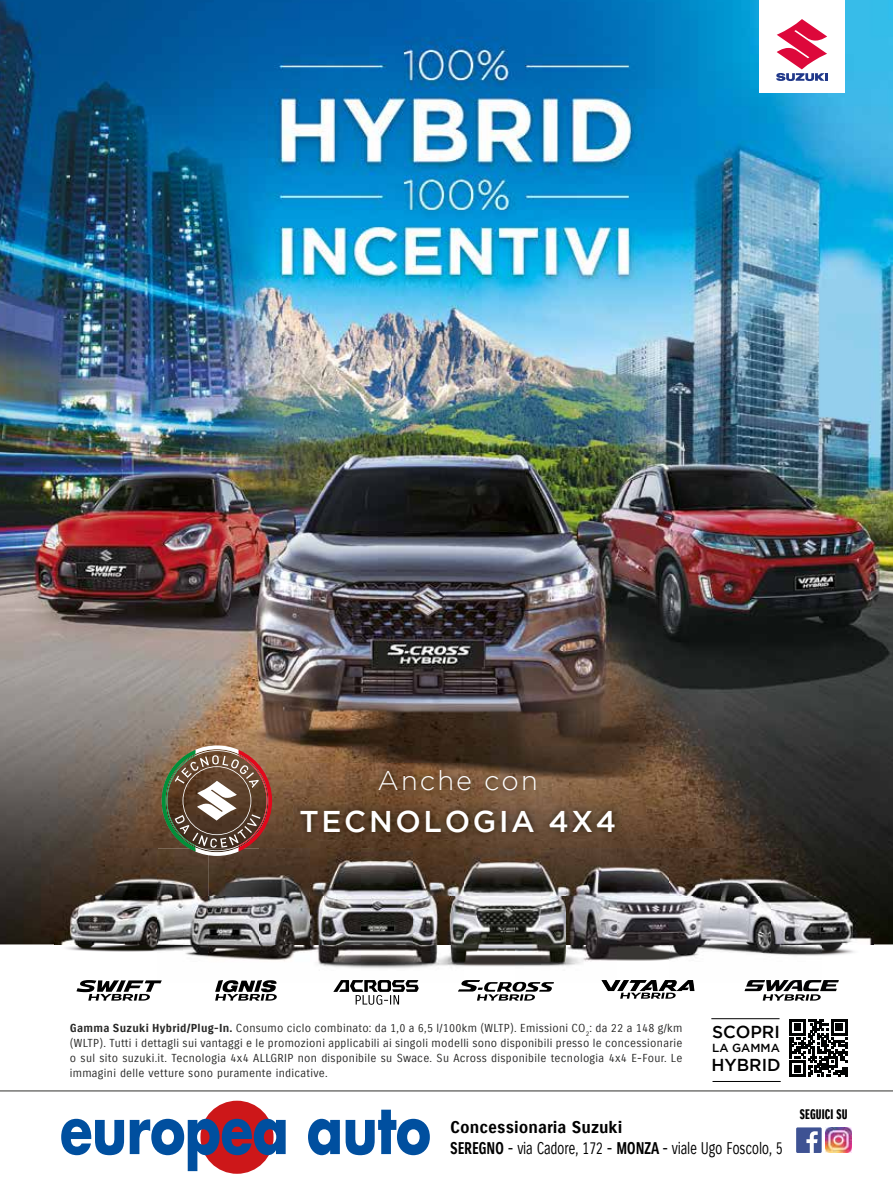
<style>
.page{position:relative;width:893px;height:1191px;background:#fff}
.page>*{position:absolute;margin:0;border:0;box-sizing:border-box;transform-origin:0 0}
.t1{font:500 30px "Gotham";letter-spacing:.09em;color:#fff}
.t2{font:300 27.15px "Gotham";letter-spacing:.075em;color:#fff}
.t3{font:500 17.25px/33px "Gotham";color:#000}
.t4{font:16.5px "Suzuki PRO Regular";letter-spacing:-.02em;color:#000;scale:.8 1}
.t5{font:16.5px "Suzuki PRO Bold";color:#000}
.t6{font:13.5px "Suzuki PRO Headline";letter-spacing:.01em;color:#000;scale:.9 1}
.t7{font:500 11.7px "Gotham";color:#000}
.t8{font:11.25px/15px "Suzuki PRO Regular";letter-spacing:.025em;color:#282827;text-align:justify}
.s1{font-family:"Suzuki PRO Bold"}
</style>
<div class="page">
<img style="left:0;top:0;width:893px;height:944px">
<div style="left:760px;top:0;width:85px;height:92px;background:#fff"></div>
<svg style="left:776px;top:19px;width:52px;height:62px"></svg>
<hr style="left:711px;top:1018px;width:68px;height:1px;background:#000">
<hr style="left:712px;top:1081px;width:69px;height:1px;background:#000">
<img style="left:55px;top:848px;width:819px;height:121px">
<svg style="left:76px;top:980px;width:86px;height:20px"></svg>
<svg style="left:215px;top:980px;width:62px;height:20px"></svg>
<svg style="left:601px;top:980px;width:93px;height:18px"></svg>
<svg style="left:458px;top:980px;width:96px;height:20px"></svg>
<svg style="left:333px;top:980px;width:86px;height:24px"></svg>
<svg style="left:744px;top:980px;width:95px;height:20px"></svg>
<svg style="left:162px;top:745px;width:110px;height:111px;background:#7c6350"></svg>
<img style="left:293px;top:763px;width:328px;height:76px">
<div style="left:796px;top:1127px;width:26px;height:26px;background:#3e5293"></div>
<svg style="left:806px;top:1131px;width:12px;height:22px"></svg>
<img style="left:826px;top:1127px;width:25px;height:26px">
<hr style="left:0;top:1090px;width:893px;height:1px;background:#30302e">
<svg style="left:789px;top:1019px;width:58px;height:57px"></svg>
<div style="left:200px;top:1100px;width:74px;height:73px;background:#cd1719;border-radius:50%"></div>
<svg style="left:61px;top:1109px;width:369px;height:62px"></svg>
<h2 class="t2" style="left:378px;top:765px;width:162px">Anche con</h2>
<h1 class="t1" style="left:299px;top:804px;width:318px">TECNOLOGIA 4X4</h1>
<p class="t8" style="left:70px;top:1020px;width:614px"><span class="s1">Gamma Suzuki Hybrid/Plug-In.</span> Consumo ciclo combinato: da 1,0 a 6,5 l/100km (WLTP). Emissioni CO<sub>2</sub>: da 22 a 148 g/km (WLTP). Tutti i dettagli sui vantaggi e le promozioni applicabili ai singoli modelli sono disponibili presso le concessionarie o sul sito suzuki.it. Tecnologia 4x4 ALLGRIP non disponibile su Swace. Su Across disponibile tecnologia 4x4 E-Four. Le immagini delle vetture sono puramente indicative.</p>
<h3 class="t3" style="left:711px;top:1014px;width:71px">SCOPRI<br>HYBRID</h3>
<p class="t7" style="left:712px;top:1041px;width:69px">LA GAMMA</p>
<h3 class="t5" style="left:450px;top:1117px;width:174px">Concessionaria Suzuki</h3>
<h3 class="t4" style="left:450px;top:1138px;width:417px"><span class="s1">SEREGNO</span> - via Cadore, 172 - <span class="s1">MONZA</span> - viale Ugo Foscolo, 5</h3>
<p class="t6" style="left:800px;top:1106px;width:54px">SEGUICI SU</p>
</div>
